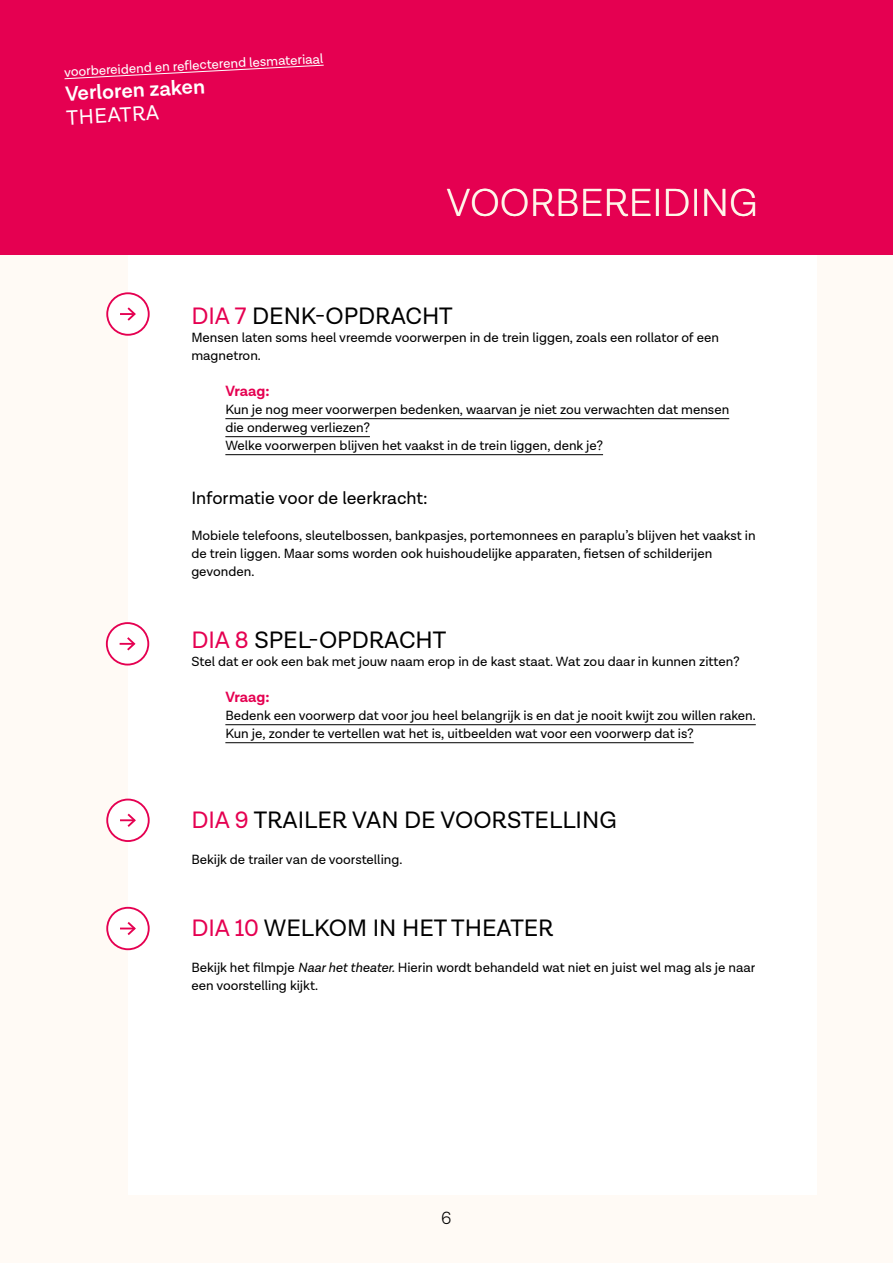
<style>
.page{position:relative;width:893px;height:1263px;background:#fff}
.page>*{position:absolute;margin:0;border:0;box-sizing:border-box;transform-origin:0 0}
.t1{font:300 39.75px "Lota Grotesque";color:#fff5e9}
.t2{font:24px "Lota Grotesque";color:#000}
.t3{font:600 21px "Lota Grotesque";color:#fff}
.t4{font:21px "Lota Grotesque";color:#fff}
.t5{font:18px "Lota Grotesque";color:#000}
.t6{font:300 18px "Lota Grotesque";color:#000}
.t7{font:700 15px "Lota Grotesque";letter-spacing:-.005em;color:#e50051}
.t8{font:13.5px/18px "Lota Grotesque";color:#000}
.t9{font:13.5px "Lota Grotesque";color:#fff}
.s1{color:#e50051}
.s2{font-style:italic}
</style>
<div class="page">
<div style="left:0;top:0;width:893px;height:255px;background:#e50051"></div>
<div style="left:0;top:255px;width:893px;height:1008px;background:#fffaf5"></div>
<div style="left:128px;top:255px;width:688px;height:940px;background:#fff"></div>
<svg style="left:64px;top:65px;width:260px;height:14px"></svg>
<hr style="left:225px;top:418px;width:504px;height:1px;background:#000">
<hr style="left:225px;top:436px;width:145px;height:1px;background:#000">
<hr style="left:225px;top:454px;width:378px;height:1px;background:#000">
<hr style="left:225px;top:724px;width:531px;height:1px;background:#000">
<hr style="left:225px;top:742px;width:469px;height:1px;background:#000">
<div style="left:107px;top:799px;width:42px;height:42px;background:#fff;border-radius:50%"></div>
<div style="left:106px;top:799px;width:44px;height:43px;border:2px solid #e50051;border-radius:50%"></div>
<svg style="left:120px;top:813px;width:16px;height:14px"></svg>
<div style="left:107px;top:908px;width:42px;height:41px;background:#fff;border-radius:50%"></div>
<div style="left:106px;top:907px;width:44px;height:43px;border:2px solid #e50051;border-radius:50%"></div>
<svg style="left:120px;top:922px;width:16px;height:13px"></svg>
<div style="left:107px;top:623px;width:41px;height:41px;background:#fff;border-radius:50%"></div>
<div style="left:106px;top:622px;width:43px;height:43px;border:2px solid #e50051;border-radius:50%"></div>
<svg style="left:120px;top:637px;width:16px;height:14px"></svg>
<div style="left:107px;top:293px;width:42px;height:42px;background:#fff;border-radius:50%"></div>
<div style="left:106px;top:292px;width:44px;height:44px;border:2px solid #e50051;border-radius:50%"></div>
<svg style="left:120px;top:307px;width:16px;height:14px"></svg>
<p class="t9" style="left:64px;top:65px;width:261px;rotate:-3deg">voorbereidend en refl ecterend lesmateriaal</p>
<h3 class="t3" style="left:65px;top:82px;width:141px;rotate:-3deg">Verloren zaken</h3>
<h3 class="t4" style="left:66px;top:106px;width:94px;rotate:-3deg">THEATRA</h3>
<h1 class="t1" style="left:446px;top:181px;width:313px">VOORBEREIDING</h1>
<h2 class="t2" style="left:191px;top:302px;width:263px"><span class="s1">DIA 7</span> DENK-OPDRACHT</h2>
<p class="t8" style="left:191px;top:329px;width:529px">Mensen laten soms heel vreemde voorwerpen in de trein liggen, zoals een rollator of een magnetron.</p>
<p class="t7" style="left:225px;top:382px;width:46px">Vraag:</p>
<p class="t8" style="left:225px;top:401px;width:505px">Kun je nog meer voorwerpen bedenken, waarvan je niet zou verwachten dat mensen die onderweg verliezen?<br>Welke voorwerpen blijven het vaakst in de trein liggen, denk je?</p>
<h3 class="t5" style="left:191px;top:488px;width:238px">Informatie voor de leerkracht:</h3>
<p class="t8" style="left:191px;top:527px;width:566px">Mobiele telefoons, sleutelbossen, bankpasjes, portemonnees en paraplu’s blijven het vaakst in de trein liggen. Maar soms worden ook huishoudelijke apparaten, fietsen of schilderijen gevonden.</p>
<h2 class="t2" style="left:191px;top:626px;width:256px"><span class="s1">DIA 8</span> SPEL-OPDRACHT</h2>
<p class="t8" style="left:191px;top:653px;width:550px">Stel dat er ook een bak met jouw naam erop in de kast staat. Wat zou daar in kunnen zitten?</p>
<p class="t7" style="left:225px;top:688px;width:46px">Vraag:</p>
<p class="t8" style="left:225px;top:707px;width:532px">Bedenk een voorwerp dat voor jou heel belangrijk is en dat je nooit kwijt zou willen raken.<br>Kun je, zonder te vertellen wat het is, uitbeelden wat voor een voorwerp dat is?</p>
<h2 class="t2" style="left:191px;top:806px;width:427px"><span class="s1">DIA 9</span> TRAILER VAN DE VOORSTELLING</h2>
<p class="t8" style="left:191px;top:851px;width:213px">Bekijk de trailer van de voorstelling.</p>
<h2 class="t2" style="left:191px;top:914px;width:364px"><span class="s1">DIA 10</span> WELKOM IN HET THEATER</h2>
<p class="t8" style="left:191px;top:959px;width:565px">Bekijk het filmpje <span class="s2">Naar het theater.</span> Hierin wordt behandeld wat niet en juist wel mag als je naar een voorstelling kijkt.</p>
<h3 class="t6" style="left:441px;top:1208px;width:12px">6</h3>
</div>
